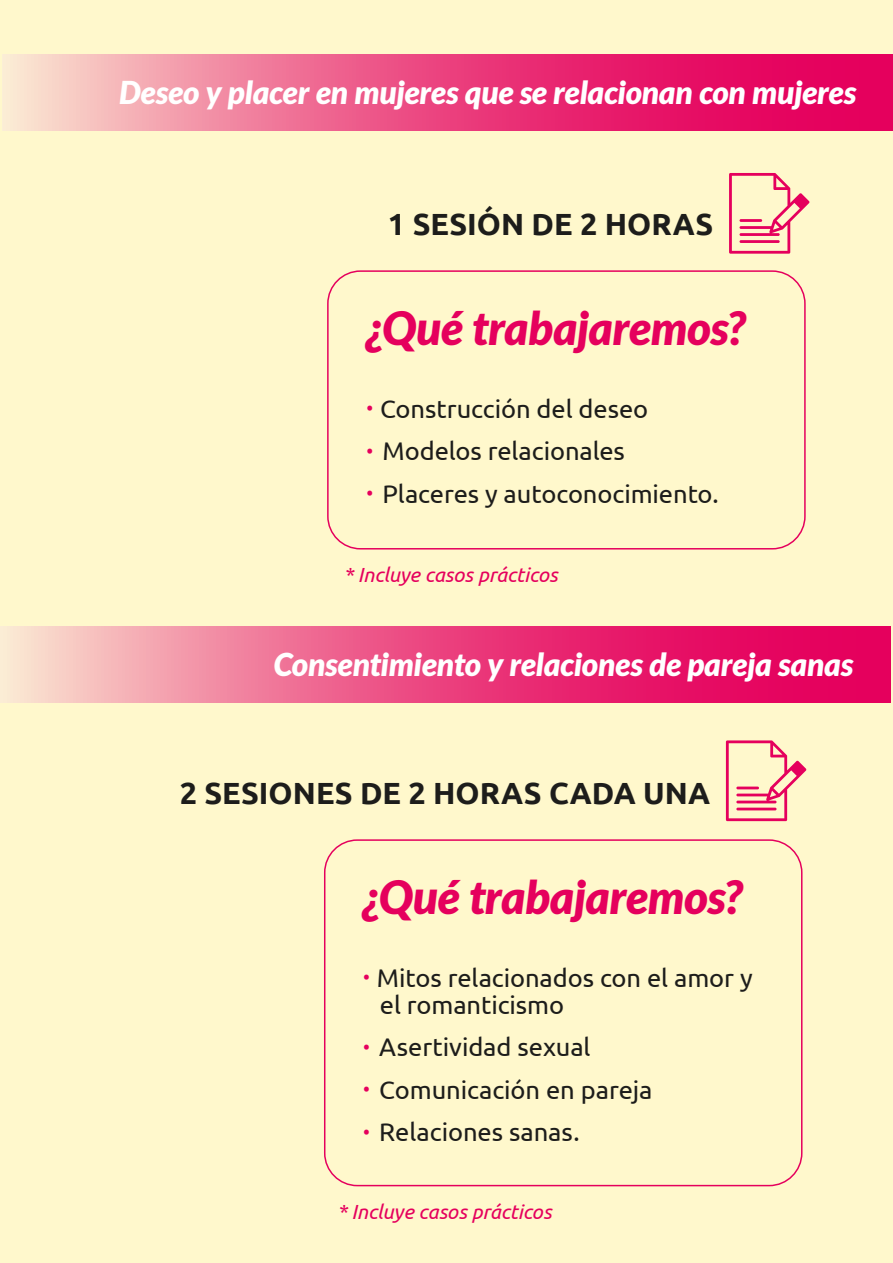
<style>
.page{position:relative;width:893px;height:1263px;background:#fff8cc}
.page>*{position:absolute;margin:0;border:0;box-sizing:border-box;transform-origin:0 0}
.t1{font:italic 900 45.9px "Lato";letter-spacing:-.01em;color:#e5005d}
.t2{font:italic 900 31.5px "Lato";letter-spacing:-.005em;color:#fff}
.t3{font:700 30.6px "Ubuntu";color:#1d1d1b}
.t4{font:25.5px/42.5px "Ubuntu";letter-spacing:-.005em;color:#1d1d1b}
.t5{font:italic 20.4px "Ubuntu";color:#e5005d}
.s1{font-size:35.7px;color:#e5005d}
</style>
<div class="page">
<svg style="left:3px;top:54px;width:890px;height:77px;background:#ec5286"></svg>
<div style="left:327px;top:270px;width:479px;height:279px;border:2px solid #e5005d;border-radius:33px"></div>
<svg style="left:729px;top:173px;width:81px;height:81px"></svg>
<hr style="left:739px;top:240px;width:41px;height:3px;background:#e5005d">
<hr style="left:739px;top:219px;width:23px;height:3px;background:#e5005d">
<svg style="left:0;top:626px;width:890px;height:77px;background:#ec5286"></svg>
<div style="left:324px;top:839px;width:478px;height:347px;border:2px solid #e5005d;border-radius:33px"></div>
<svg style="left:726px;top:740px;width:80px;height:81px"></svg>
<hr style="left:736px;top:808px;width:40px;height:2px;background:#e5005d">
<hr style="left:736px;top:786px;width:23px;height:3px;background:#e5005d">
<p class="t2" style="left:119px;top:74px;width:739px">Deseo y placer en mujeres que se relacionan con mujeres</p>
<p class="t3" style="left:388px;top:205px;width:327px">1 SESIÓN DE 2 HORAS</p>
<h1 class="t1" style="left:365px;top:301px;width:381px">¿Qué trabajaremos?</h1>
<p class="t4" style="left:365px;top:387px;width:355px"><span class="s1">·</span> Construcción del deseo<br><span class="s1">·</span> Modelos relacionales<br><span class="s1">·</span> Placeres y autoconocimiento.</p>
<p class="t5" style="left:344px;top:562px;width:216px">* Incluye casos prácticos</p>
<p class="t2" style="left:274px;top:646px;width:581px">Consentimiento y relaciones de pareja sanas</p>
<p class="t3" style="left:180px;top:774px;width:532px">2 SESIONES DE 2 HORAS CADA UNA</p>
<h1 class="t1" style="left:362px;top:870px;width:381px">¿Qué trabajaremos?</h1>
<p class="t4" style="left:380px;top:963px;width:374px;line-height:27px;text-indent:-18px"><span class="s1">·</span> Mitos relacionados con el amor y el romanticismo</p>
<p class="t4" style="left:362px;top:1025px;width:292px"><span class="s1">·</span> Asertividad sexual<br><span class="s1">·</span> Comunicación en pareja <span class="s1">·</span> Relaciones sanas.</p>
<p class="t5" style="left:337px;top:1199px;width:216px">* Incluye casos prácticos</p>
</div>
